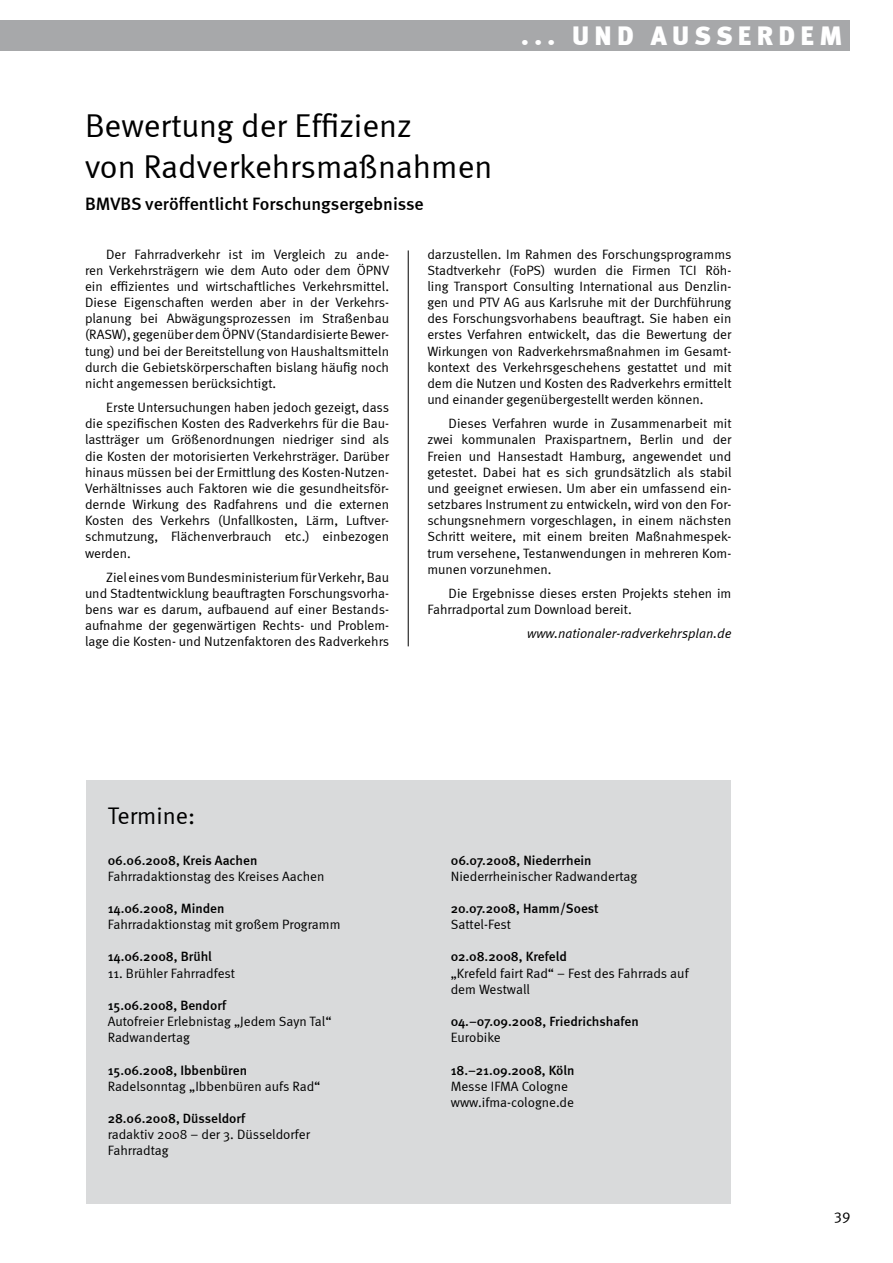
<style>
.page{position:relative;width:893px;height:1263px;background:#fff}
.page>*{position:absolute;margin:0;border:0;box-sizing:border-box;transform-origin:0 0}
.t1{font:33px/40.3px "Meta Normal";color:#000}
.t2{font:900 27px "Meta";letter-spacing:.2em;color:#fff}
.t3{font:24px "Meta Normal";color:#000}
.t4{font:500 18px "Meta";letter-spacing:-.005em;color:#000}
.t5{font:15px "Meta Normal";color:#000}
.t6{font:13.5px/16.2px "Meta Normal";color:#000;text-align:justify}
.t7{font:500 13.5px "Meta";color:#000}
.t8{font:italic 13.5px "Meta Normal";color:#000}
</style>
<div class="page">
<div style="left:0;top:20px;width:850px;height:30px;background:#a7a8aa"></div>
<hr style="left:408px;top:250px;width:1px;height:396px;background:#000">
<div style="left:86px;top:780px;width:645px;height:423px;background:#d9dadb"></div>
<h2 class="t2" style="left:521px;top:19px;width:323px">... UND AUSSERDEM</h2>
<h1 class="t1" style="left:85px;top:105px;width:409px">Bewertung der Effizienz<br>von Radverkehrsmaßnahmen</h1>
<h3 class="t4" style="left:85px;top:193px;width:340px">BMVBS veröffentlicht Forschungsergebnisse</h3>
<p class="t6" style="left:427px;top:246px;width:306px">darzustellen. Im Rahmen des Forschungsprogramms Stadtverkehr (FoPS) wurden die Firmen TCI Röh&shy;ling Transport Consulting I nternational aus Denzlin&shy;gen und PTV AG aus Karlsruhe mit der Durchführung des Forschungsvorhabens beauftragt. Sie haben ein erstes Verfahren entwickelt, das die Bewertung der Wirkungen von Radverkehrsmaßnahmen im Gesamt&shy;kontext des Verkehrsgeschehens gestattet und mit dem die N utzen und Kosten des Radverkehrs ermittelt und einander gegenübergestellt werden können.</p>
<p class="t6" style="left:427px;top:415px;width:306px;text-indent:21px">Dieses Verfahren wurde in Zusammenarbeit mit zwei kommunalen Praxispartnern, Berlin und der Freien und Hansestadt Hamburg, angewendet und getestet. Dabei hat es sich grundsätzlich als stabil und geeignet erwiesen. Um aber ein umfassend ein&shy;setzbares I nstrument zu entwickeln, wird von den For&shy;schungsnehmern vorgeschlagen, in einem nächsten Schritt weitere, mit einem breiten Maßnahmespek&shy;trum versehene, Testanwendungen in mehreren Kom&shy;munen vorzunehmen.</p>
<p class="t6" style="left:427px;top:585px;width:306px;text-indent:21px">Die Ergebnisse dieses ersten Projekts stehen im<br>Fahrradportal zum Download bereit.</p>
<p class="t8" style="left:527px;top:626px;width:206px">www.nationaler-radverkehrsplan.de</p>
<p class="t6" style="left:85px;top:246px;width:306px;text-indent:21px">Der Fahrradverkehr ist im Vergleich zu ande&shy;ren Verkehrsträgern wie dem Auto oder dem ÖPNV ein effizientes und wirtschaftliches Verkehrsmittel.<br>Diese Eigenschaften werden aber in der Verkehrs&shy;planung bei Abwägungsprozessen im Straßenbau (RASW), gegenüber dem ÖPNV (Standardisierte Bewer&shy;tung) und bei der Bereitstellung von Haushaltsmitteln durch die Gebietskörperschaften bislang häufig noch nicht angemessen berücksichtigt.</p>
<p class="t6" style="left:85px;top:399px;width:306px;text-indent:21px">Erste Untersuchungen haben jedoch gezeigt, dass die spezifischen Kosten des Radverkehrs für die Bau&shy;lastträger um Größenordnungen niedriger sind als die Kosten der motorisierten Verkehrsträger. Darüber hinaus müssen bei der Ermittlung des Kosten-Nutzen-Verhältnisses auch Faktoren wie die gesundheitsför&shy;dernde Wirkung des Radfahrens und die externen Kosten des Verkehrs (U nfallkosten, Lärm, Luftver&shy;schmutzung, Flächenverbrauch etc.) einbezogen werden.</p>
<p class="t6" style="left:85px;top:569px;width:306px;text-indent:21px">Ziel eines vom Bundesministerium für Verkehr, Bau und Stadtentwicklung beauftragten Forschungsvorha&shy;bens war es darum, aufbauend auf einer Bestands&shy;aufnahme der gegenwärtigen Rechts- und Problem&shy;lage die Kosten- und N utzenfaktoren des Radverkehrs</p>
<h3 class="t3" style="left:108px;top:802px;width:89px">Termine:</h3>
<p class="t7" style="left:108px;top:852px;width:151px">06.06.2008, Kreis Aachen</p>
<p class="t6" style="left:108px;top:868px;width:218px">Fahrradaktionstag des Kreises Aachen</p>
<p class="t7" style="left:108px;top:900px;width:118px">14.06.2008, Minden</p>
<p class="t6" style="left:108px;top:916px;width:234px">Fahrradaktionstag mit großem Programm</p>
<p class="t7" style="left:108px;top:949px;width:106px">14.06.2008, Brühl</p>
<p class="t6" style="left:108px;top:965px;width:129px">11. Brühler Fahrradfest</p>
<p class="t7" style="left:108px;top:997px;width:120px">15.06.2008, Bendorf</p>
<p class="t6" style="left:108px;top:1013px;width:225px">Autofreier Erlebnistag „Jedem Sayn Tal“<br>Radwandertag</p>
<p class="t7" style="left:108px;top:1062px;width:141px">15.06.2008, Ibbenbüren</p>
<p class="t6" style="left:108px;top:1078px;width:214px">Radelsonntag „Ibbenbüren aufs Rad“</p>
<p class="t7" style="left:108px;top:1110px;width:139px">28.06.2008, Düsseldorf</p>
<p class="t6" style="left:108px;top:1126px;width:204px">radaktiv 2008 – der 3. Düsseldorfer<br>Fahrradtag</p>
<p class="t7" style="left:451px;top:852px;width:142px">06.07.2008, Niederrhein</p>
<p class="t6" style="left:451px;top:868px;width:188px">N iederrheinischer Radwandertag</p>
<p class="t7" style="left:451px;top:900px;width:150px">20.07.2008, Hamm/Soest</p>
<p class="t6" style="left:451px;top:916px;width:62px">Sattel-Fest</p>
<p class="t7" style="left:451px;top:949px;width:118px">02.08.2008, Krefeld</p>
<p class="t6" style="left:451px;top:965px;width:239px">„Krefeld fairt Rad“ – Fest des Fahrrads auf dem Westwall</p>
<p class="t7" style="left:451px;top:1013px;width:189px">04.–07.09.2008, Friedrichshafen</p>
<p class="t6" style="left:451px;top:1029px;width:52px">Eurobike</p>
<p class="t7" style="left:451px;top:1062px;width:125px">18.–21.09.2008, Köln</p>
<p class="t6" style="left:451px;top:1078px;width:125px">Messe I FMA Cologne www.ifma-cologne.de</p>
<p class="t5" style="left:834px;top:1206px;width:18px">39</p>
</div>
